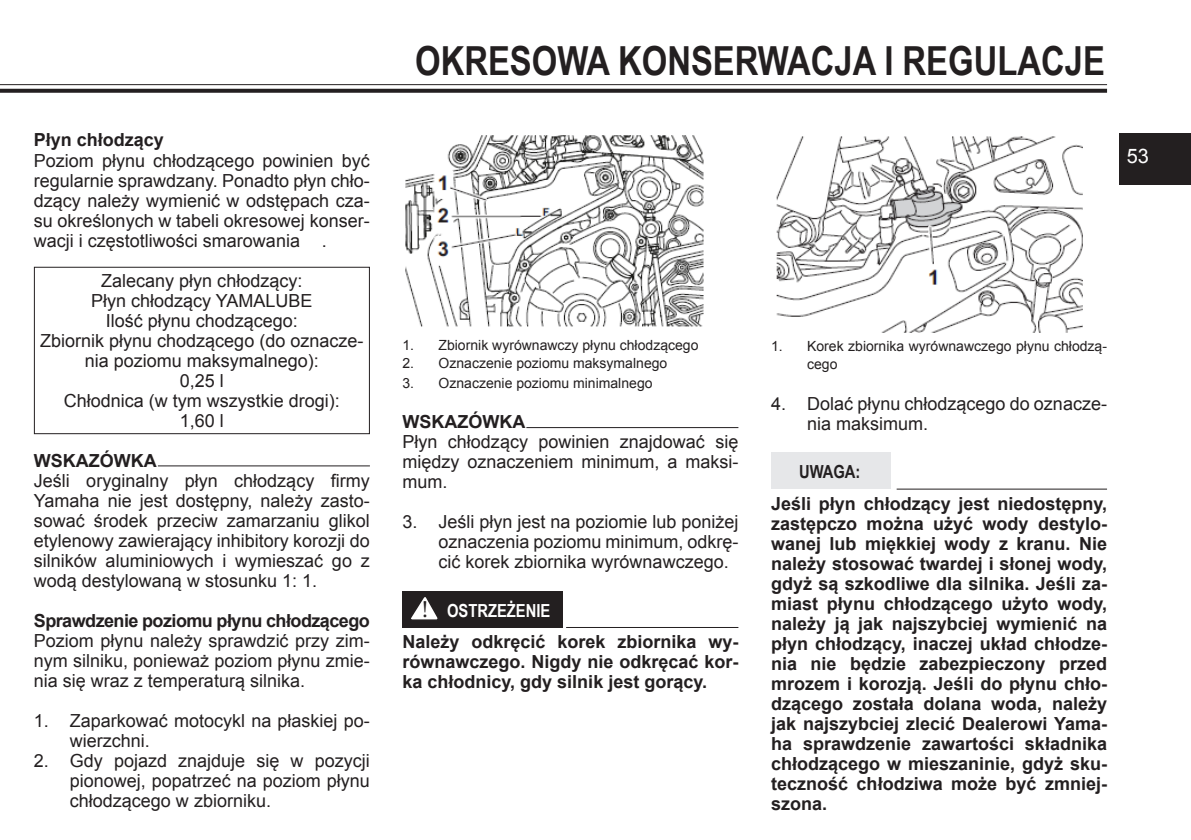
<style>
.page{position:relative;width:1191px;height:840px;background:#fff}
.page>*{position:absolute;margin:0;border:0;box-sizing:border-box;transform-origin:0 0}
.t1{font:700 40px "Arial Narrow";color:#231f20}
.t2{font:24px "Minion Pro";color:#231f20}
.t3{font:20px "Arial";color:#fff}
.arial_9_10pt{font:18px/20px "Arial";color:#231f20;text-align:justify}
.arial_9_10pt-2{font:700 18px/20px "Arial";color:#231f20;text-align:justify}
.arial_9_10pt-3{font:700 18px "Arial";letter-spacing:-.03em;color:#231f20}
.t4{font:700 18px "Arial Narrow";color:#fff}
.t5{font:700 18px "Arial Narrow";color:#231f20}
.t6{font:14px/18px "Arial";color:#231f20}
</style>
<div class="page">
<svg style="left:0;top:89px;width:1107px;height:4px;background:#302c2d"></svg>
<hr style="left:0;top:84px;width:1107px;height:1px;background:#231f20">
<div style="left:1119px;top:133px;width:72px;height:51px;background:#231f20"></div>
<img style="left:405px;top:135px;width:299px;height:192px">
<hr style="left:566px;top:626px;width:172px;height:1px;background:#231f20">
<div style="left:402px;top:590px;width:160px;height:37px;background:#231f20"></div>
<svg style="left:411px;top:597px;width:27px;height:23px"></svg>
<img style="left:776px;top:136px;width:307px;height:197px">
<div style="left:771px;top:452px;width:120px;height:37px;background:#e6e7e9"></div>
<hr style="left:896px;top:488px;width:211px;height:1px;background:#231f20">
<hr style="left:158px;top:465px;width:212px;height:1px;background:#231f20">
<hr style="left:526px;top:427px;width:212px;height:1px;background:#231f20">
<div style="left:34px;top:266px;width:336px;height:168px;border:1px solid #231f20"></div>
<p class="arial_9_10pt-2" style="left:34px;top:131px;width:132px">Płyn chłodzący</p>
<p class="arial_9_10pt" style="left:34px;top:150px;width:337px">Poziom płynu chłodzącego powinien być regularnie sprawdzany. Ponadto płyn chło&shy;dzący należy wymienić w odstępach cza&shy;su określonych w tabeli okresowej konser&shy;wacji i częstotliwości smarowania .</p>
<p class="arial_9_10pt" style="left:101px;top:270px;width:203px">Zalecany płyn chłodzący:</p>
<p class="arial_9_10pt" style="left:91px;top:290px;width:223px">Płyn chłodzący YAMALUBE</p>
<p class="arial_9_10pt" style="left:106px;top:310px;width:194px">Ilość płynu chodzącego:</p>
<p class="arial_9_10pt" style="left:40px;top:330px;width:325px;text-align:center">Zbiornik płynu chodzącego (do oznacze&shy;nia poziomu maksymalnego):</p>
<p class="arial_9_10pt" style="left:180px;top:370px;width:46px">0,25 l</p>
<p class="arial_9_10pt" style="left:64px;top:390px;width:278px">Chłodnica (w tym wszystkie drogi):</p>
<p class="arial_9_10pt" style="left:180px;top:410px;width:46px">1,60 l</p>
<p class="arial_9_10pt-2" style="left:34px;top:451px;width:124px">WSKAZÓWKA</p>
<p class="arial_9_10pt" style="left:34px;top:470px;width:337px">Jeśli oryginalny płyn chłodzący firmy Yamaha nie jest dostępny, należy zasto&shy;sować środek przeciw zamarzaniu glikol etylenowy zawierający inhibitory korozji do silników aluminiowych i wymieszać go z wodą destylowaną w stosunku 1: 1.</p>
<p class="arial_9_10pt-3" style="left:34px;top:608px;width:337px">Sprawdzenie poziomu płynu chłodzącego</p>
<p class="arial_9_10pt" style="left:34px;top:630px;width:337px">Poziom płynu należy sprawdzić przy zim&shy;nym silniku, ponieważ poziom płynu zmie&shy;nia się wraz z temperaturą silnika.</p>
<p class="arial_9_10pt" style="left:70px;top:710px;width:301px;text-indent:-36px">1. Zaparkować motocykl na płaskiej po&shy;wierzchni.</p>
<p class="arial_9_10pt" style="left:70px;top:750px;width:301px;text-indent:-36px">2. Gdy pojazd znajduje się w pozycji pionowej, popatrzeć na poziom płynu chłodzącego w zbiorniku.</p>
<p class="t1" style="left:415px;top:30px;width:691px">OKRESOWA KONSERWACJA I REGULACJE</p>
<p class="t3" style="left:1126px;top:143px;width:24px">53</p>
<p class="t6" style="left:402px;top:336px;width:297px">1. Zbiornik wyrównawczy płynu chłodzącego</p>
<p class="t6" style="left:402px;top:354px;width:266px">2. Oznaczenie poziomu maksymalnego</p>
<p class="t6" style="left:402px;top:374px;width:251px">3. Oznaczenie poziomu minimalnego</p>
<p class="arial_9_10pt-2" style="left:402px;top:412px;width:124px">WSKAZÓWKA</p>
<p class="arial_9_10pt" style="left:402px;top:431px;width:337px">Płyn chłodzący powinien znajdować się między oznaczeniem minimum, a maksi&shy;mum.</p>
<p class="arial_9_10pt" style="left:438px;top:511px;width:301px;text-indent:-36px">3. Jeśli płyn jest na poziomie lub poniżej oznaczenia poziomu minimum, odkrę&shy;cić korek zbiornika wyrównawczego.</p>
<p class="t2" style="left:422px;top:593px;width:8px">!</p>
<p class="t4" style="left:447px;top:596px;width:105px">OSTRZEŻENIE</p>
<p class="arial_9_10pt-2" style="left:402px;top:632px;width:337px">Należy odkręcić korek zbiornika wy&shy;równawczego. Nigdy nie odkręcać kor&shy;ka chłodnicy, gdy silnik jest gorący.</p>
<p class="t6" style="left:807px;top:337px;width:301px;text-indent:-36px">1. Korek zbiornika wyrównawczego płynu chłodzą&shy;cego</p>
<p class="arial_9_10pt" style="left:807px;top:393px;width:301px;text-indent:-36px">4. Dolać płynu chłodzącego do oznacze&shy;nia maksimum.</p>
<p class="t5" style="left:799px;top:458px;width:63px">UWAGA:</p>
<p class="arial_9_10pt-2" style="left:771px;top:493px;width:337px">Jeśli płyn chłodzący jest niedostępny, zastępczo można użyć wody destylo&shy;wanej lub miękkiej wody z kranu. Nie należy stosować twardej i słonej wody, gdyż są szkodliwe dla silnika. Jeśli za&shy;miast płynu chłodzącego użyto wody, należy ją jak najszybciej wymienić na płyn chłodzący, inaczej układ chłodze&shy;nia nie będzie zabezpieczony przed mrozem i korozją. Jeśli do płynu chło&shy;dzącego została dolana woda, należy jak najszybciej zlecić Dealerowi Yama&shy;ha sprawdzenie zawartości składnika chłodzącego w mieszaninie, gdyż sku&shy;teczność chłodziwa może być zmniej&shy;szona.</p>
</div>
